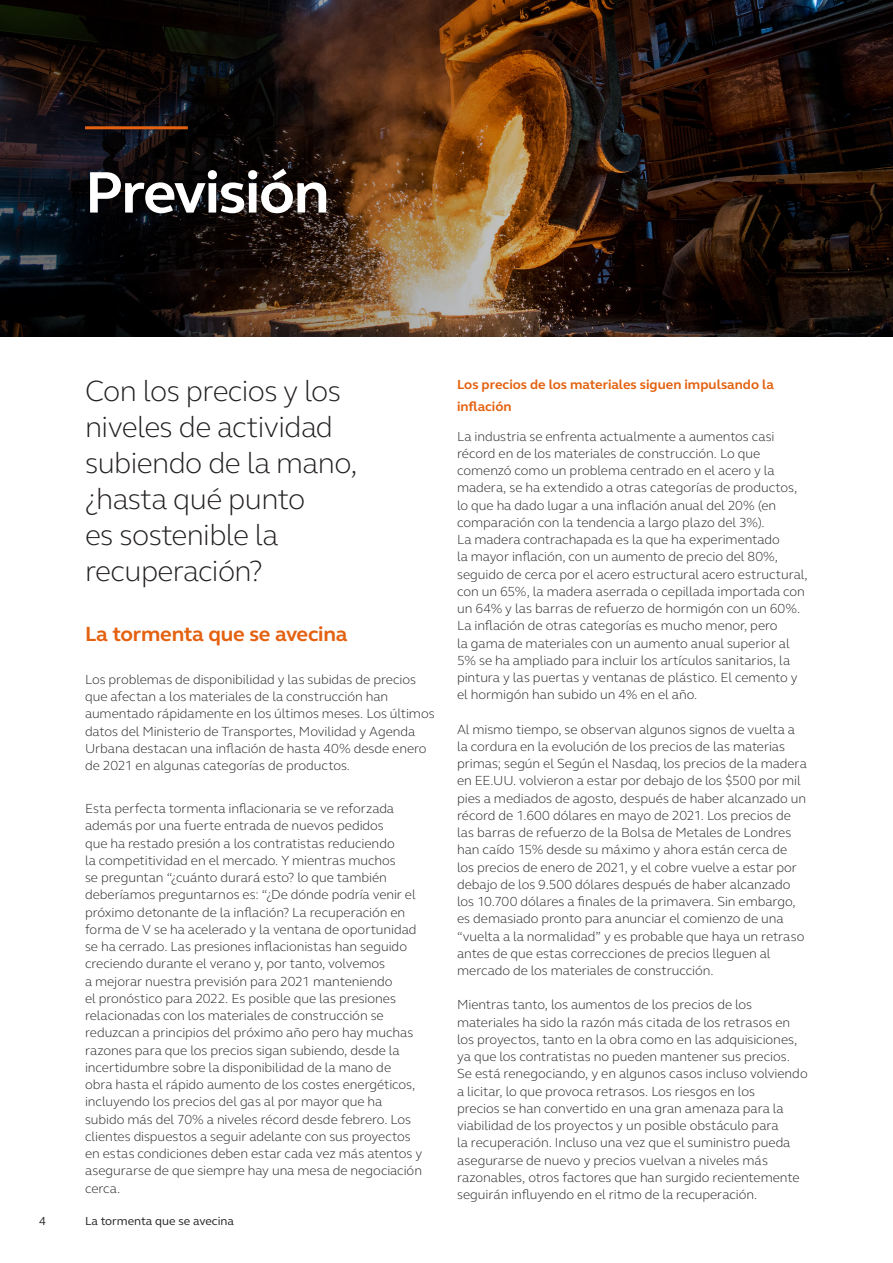
<style>
.page{position:relative;width:893px;height:1263px;background:#fff}
.page>*{position:absolute;margin:0;border:0;box-sizing:border-box;transform-origin:0 0}
.SECETION_START_title{font:700 60px "FS Elliot Pro";letter-spacing:-.025em;color:#fff}
.Bullets_10_12pt{font:300 30px/36px "FS Elliot Pro";letter-spacing:-.02em;color:#231f20}
.body_text_-_space_af{font:700 21px "FS Elliot Pro";letter-spacing:-.01em;color:#e4610f}
.body_text_-_space_af-2{font:300 13.5px/17.2px "FS Elliot Pro";letter-spacing:-.005em;color:#231f20}
.body_text_-_space_af-3{font:700 13.5px "FS Elliot Pro";color:#e4610f}
.t1{font:12px "FS Elliot Pro";color:#231f20}
</style>
<div class="page">
<img style="left:0;top:0;width:893px;height:337px">
<hr style="left:85px;top:126px;width:103px;height:3px;background:#e4610f">
<p class="SECETION_START_title" style="left:85px;top:152px;width:246px">Previsión</p>
<p class="Bullets_10_12pt" style="left:85px;top:372px;width:274px">Con los precios y los niveles de actividad subiendo de la mano, ¿hasta qué punto<br>es sostenible la recuperación?</p>
<p class="body_text_-_space_af" style="left:85px;top:620px;width:264px">La tormenta que se avecina</p>
<p class="body_text_-_space_af-2" style="left:85px;top:670px;width:351px">Los problemas de disponibilidad y las subidas de precios que afectan a los materiales de la construcción han aumentado rápidamente en los últimos meses. Los últimos datos del Ministerio de Transportes, Movilidad y Agenda Urbana destacan una inflación de hasta 40% desde enero de 2021 en algunas categorías de productos.</p>
<p class="body_text_-_space_af-2" style="left:85px;top:799px;width:339px">Esta perfecta tormenta inflacionaria se ve reforzada además por una fuerte entrada de nuevos pedidos<br>que ha restado presión a los contratistas reduciendo<br>la competitividad en el mercado. Y mientras muchos<br>se preguntan “¿cuánto durará esto? lo que también deberíamos preguntarnos es: “¿De dónde podría venir el próximo detonante de la inflación? La recuperación en forma de V se ha acelerado y la ventana de oportunidad se ha cerrado. Las presiones inflacionistas han seguido creciendo durante el verano y, por tanto, volvemos<br>a mejorar nuestra previsión para 2021 manteniendo<br>el pronóstico para 2022. Es posible que las presiones relacionadas con los materiales de construcción se reduzcan a principios del próximo año pero hay muchas razones para que los precios sigan subiendo, desde la incertidumbre sobre la disponibilidad de la mano de<br>obra hasta el rápido aumento de los costes energéticos, incluyendo los precios del gas al por mayor que ha subido más del 70% a niveles récord desde febrero. Los clientes dispuestos a seguir adelante con sus proyectos en estas condiciones deben estar cada vez más atentos y asegurarse de que siempre hay una mesa de negociación cerca.</p>
<p class="t1" style="left:39px;top:1213px;width:8px">4</p>
<p class="t1" style="left:85px;top:1213px;width:151px">La tormenta que se avecina</p>
<p class="body_text_-_space_af-3" style="left:457px;top:375px;width:318px">Los precios de los materiales siguen impulsando la</p>
<p class="body_text_-_space_af-3" style="left:457px;top:397px;width:56px">inflación</p>
<p class="body_text_-_space_af-2" style="left:457px;top:427px;width:352px">La industria se enfrenta actualmente a aumentos casi récord en de los materiales de construcción. Lo que comenzó como un problema centrado en el acero y la madera, se ha extendido a otras categorías de productos, lo que ha dado lugar a una inflación anual del 20% (en comparación con la tendencia a largo plazo del 3%).<br>La madera contrachapada es la que ha experimentado<br>la mayor inflación, con un aumento de precio del 80%, seguido de cerca por el acero estructural acero estructural, con un 65%, la madera aserrada o cepillada importada con un 64% y las barras de refuerzo de hormigón con un 60%.<br>La inflación de otras categorías es mucho menor, pero<br>la gama de materiales con un aumento anual superior al 5% se ha ampliado para incluir los artículos sanitarios, la pintura y las puertas y ventanas de plástico. El cemento y el hormigón han subido un 4% en el año.</p>
<p class="body_text_-_space_af-2" style="left:457px;top:720px;width:351px">Al mismo tiempo, se observan algunos signos de vuelta a la cordura en la evolución de los precios de las materias primas; según el Según el Nasdaq, los precios de la madera en EE.UU. volvieron a estar por debajo de los $500 por mil pies a mediados de agosto, después de haber alcanzado un récord de 1.600 dólares en mayo de 2021. Los precios de las barras de refuerzo de la Bolsa de Metales de Londres han caído 15% desde su máximo y ahora están cerca de los precios de enero de 2021, y el cobre vuelve a estar por debajo de los 9.500 dólares después de haber alcanzado los 10.700 dólares a finales de la primavera. Sin embargo, es demasiado pronto para anunciar el comienzo de una “vuelta a la normalidad” y es probable que haya un retraso antes de que estas correcciones de precios lleguen al mercado de los materiales de construcción.</p>
<p class="body_text_-_space_af-2" style="left:457px;top:996px;width:352px">Mientras tanto, los aumentos de los precios de los materiales ha sido la razón más citada de los retrasos en los proyectos, tanto en la obra como en las adquisiciones, ya que los contratistas no pueden mantener sus precios.<br>Se está renegociando, y en algunos casos incluso volviendo a licitar, lo que provoca retrasos. Los riesgos en los<br>precios se han convertido en una gran amenaza para la viabilidad de los proyectos y un posible obstáculo para<br>la recuperación. Incluso una vez que el suministro pueda asegurarse de nuevo y precios vuelvan a niveles más razonables, otros factores que han surgido recientemente seguirán influyendo en el ritmo de la recuperación.</p>
</div>
